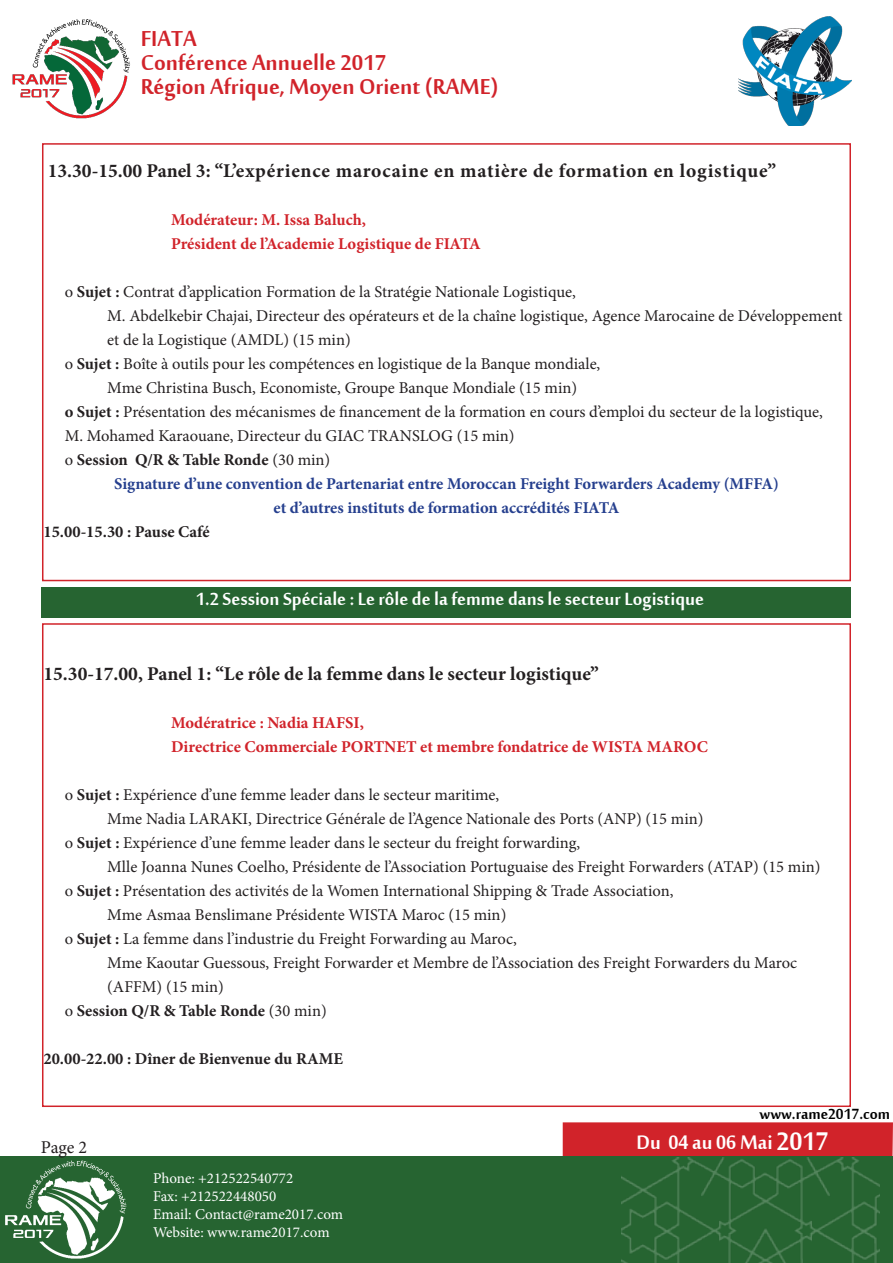
<style>
.page{position:relative;width:893px;height:1263px;background:#fff}
.page>*{position:absolute;margin:0;border:0;box-sizing:border-box;transform-origin:0 0}
.t1{font:33px "Mool Boran";color:#d1232a}
.t2{font:30px "Mool Boran";color:#fff;scale:.96 1}
.t3{font:27px "Mool Boran";color:#fff}
.t4{font:22.5px "Mool Boran";color:#000}
.t5{font:700 19.5px "Minion Pro";letter-spacing:.02em;color:#231f20}
.t6{font:700 19.5px "Minion Pro";color:#231f20}
.t7{font:18px "Minion Pro";color:#231f20}
.t8{font:16.5px/24px "Minion Pro";color:#231f20}
.t9{font:700 16.5px "Minion Pro";color:#d1232a}
.t10{font:700 16.5px "Minion Pro";letter-spacing:-.005em;color:#253f8e}
.t11{font:700 16.5px "Minion Pro";color:#231f20}
.t12{font:15px "Minion Pro";color:#fff}
.s1{font-weight:700}
.s2{font-weight:400}
.s3{font-size:39px}
</style>
<div class="page">
<div style="left:563px;top:1122px;width:330px;height:35px;background:#d1232a"></div>
<div style="left:0;top:1157px;width:893px;height:106px;background:#266431"></div>
<img style="left:622px;top:1157px;width:258px;height:106px">
<img style="left:5px;top:1160px;width:122px;height:99px">
<div style="left:42px;top:587px;width:809px;height:31px;background:#266431"></div>
<div style="left:42px;top:143px;width:809px;height:438px;border:2px solid #d1232a"></div>
<img style="left:12px;top:19px;width:136px;height:126px">
<img style="left:738px;top:16px;width:113px;height:110px">
<p class="t1" style="left:141px;top:16px;width:57px">FIATA</p>
<p class="t1" style="left:141px;top:40px;width:247px">Conférence Annuelle 2017</p>
<p class="t1" style="left:141px;top:64px;width:359px">Région Afrique, Moyen Orient (RAME)</p>
<p class="t5" style="left:48px;top:157px;width:730px">13.30-15.00 Panel 3: “L’expérience marocaine en matière de formation en logistique”</p>
<p class="t9" style="left:171px;top:208px;width:196px">Modérateur: M. Issa Baluch,</p>
<p class="t9" style="left:171px;top:232px;width:311px">Président de l’Academie Logistique de FIATA</p>
<p class="t8" style="left:65px;top:280px;width:512px">o <span class="s1">Sujet :</span> Contrat d’application Formation de la Stratégie Nationale Logistique,</p>
<p class="t8" style="left:107px;top:304px;width:737px">M. Abdelkebir Chajai, Directeur des opérateurs et de la chaîne logistique, Agence Marocaine de Développement et de la Logistique (AMDL) (15 min)</p>
<p class="t8" style="left:65px;top:352px;width:537px">o <span class="s1">Sujet :</span> Boîte à outils pour les compétences en logistique de la Banque mondiale,</p>
<p class="t8" style="left:107px;top:376px;width:471px">Mme Christina Busch, Economiste, Groupe Banque Mondiale (15 min)</p>
<p class="t8" style="left:65px;top:400px;width:760px"><span class="s1">o Sujet :</span> Présentation des mécanismes de financement de la formation en cours d’emploi du secteur de la logistique,</p>
<p class="t8" style="left:65px;top:424px;width:451px">M. Mohamed Karaouane, Directeur du GIAC TRANSLOG (15 min)</p>
<p class="t11" style="left:65px;top:448px;width:267px"><span class="s2">o</span> Session Q/R &amp; Table Ronde <span class="s2">(30 min)</span></p>
<p class="t10" style="left:114px;top:472px;width:666px">Signature d’une convention de Partenariat entre Moroccan Freight Forwarders Academy (MFFA)</p>
<p class="t10" style="left:273px;top:496px;width:348px">et d’autres instituts de formation accrédités FIATA</p>
<p class="t11" style="left:43px;top:520px;width:168px">15.00-15.30 : Pause Café</p>
<p class="t3" style="left:196px;top:580px;width:510px">1.2 Session Spéciale : Le rôle de la femme dans le secteur Logistique</p>
<p class="t6" style="left:43px;top:660px;width:557px">15.30-17.00, Panel 1: “Le rôle de la femme dans le secteur logistique”</p>
<p class="t9" style="left:171px;top:711px;width:194px">Modératrice : Nadia HAFSI,</p>
<p class="t9" style="left:171px;top:735px;width:538px">Directrice Commerciale PORTNET et membre fondatrice de WISTA MAROC</p>
<p class="t8" style="left:65px;top:783px;width:436px">o <span class="s1">Sujet :</span> Expérience d’une femme leader dans le secteur maritime,</p>
<p class="t8" style="left:107px;top:807px;width:598px">Mme Nadia LARAKI, Directrice Générale de l’Agence Nationale des Ports (ANP) (15 min)</p>
<p class="t8" style="left:65px;top:831px;width:517px">o <span class="s1">Sujet :</span> Expérience d’une femme leader dans le secteur du freight forwarding,</p>
<p class="t8" style="left:107px;top:855px;width:715px">Mlle Joanna Nunes Coelho, Présidente de l’Association Portuguaise des Freight Forwarders (ATAP) (15 min)</p>
<p class="t8" style="left:65px;top:879px;width:610px">o <span class="s1">Sujet :</span> Présentation des activités de la Women International Shipping &amp; Trade Association,</p>
<p class="t8" style="left:107px;top:903px;width:401px">Mme Asmaa Benslimane Présidente WISTA Maroc (15 min)</p>
<p class="t8" style="left:65px;top:927px;width:454px">o <span class="s1">Sujet :</span> La femme dans l’industrie du Freight Forwarding au Maroc,</p>
<p class="t8" style="left:107px;top:951px;width:691px">Mme Kaoutar Guessous, Freight Forwarder et Membre de l’Association des Freight Forwarders du Maroc (AFFM) (15 min)</p>
<p class="t11" style="left:65px;top:999px;width:263px"><span class="s2">o</span> Session Q/R &amp; Table Ronde <span class="s2">(30 min)</span></p>
<p class="t11" style="left:43px;top:1047px;width:301px">20.00-22.00 : Dîner de Bienvenue du RAME</p>
<p class="t7" style="left:41px;top:1135px;width:48px">Page 2</p>
<p class="t12" style="left:153px;top:1168px;width:142px">Phone: +212522540772</p>
<p class="t12" style="left:153px;top:1186px;width:125px">Fax: +212522448050</p>
<p class="t12" style="left:153px;top:1204px;width:192px">Email: Contact@rame2017.com</p>
<p class="t12" style="left:153px;top:1222px;width:178px">Website: www.rame2017.com</p>
<p class="t4" style="left:760px;top:1098px;width:132px">www.rame2017.com</p>
<p class="t2" style="left:637px;top:1121px;width:202px">Du 04 au 06 Mai<span class="s3">2017</span></p>
</div>
